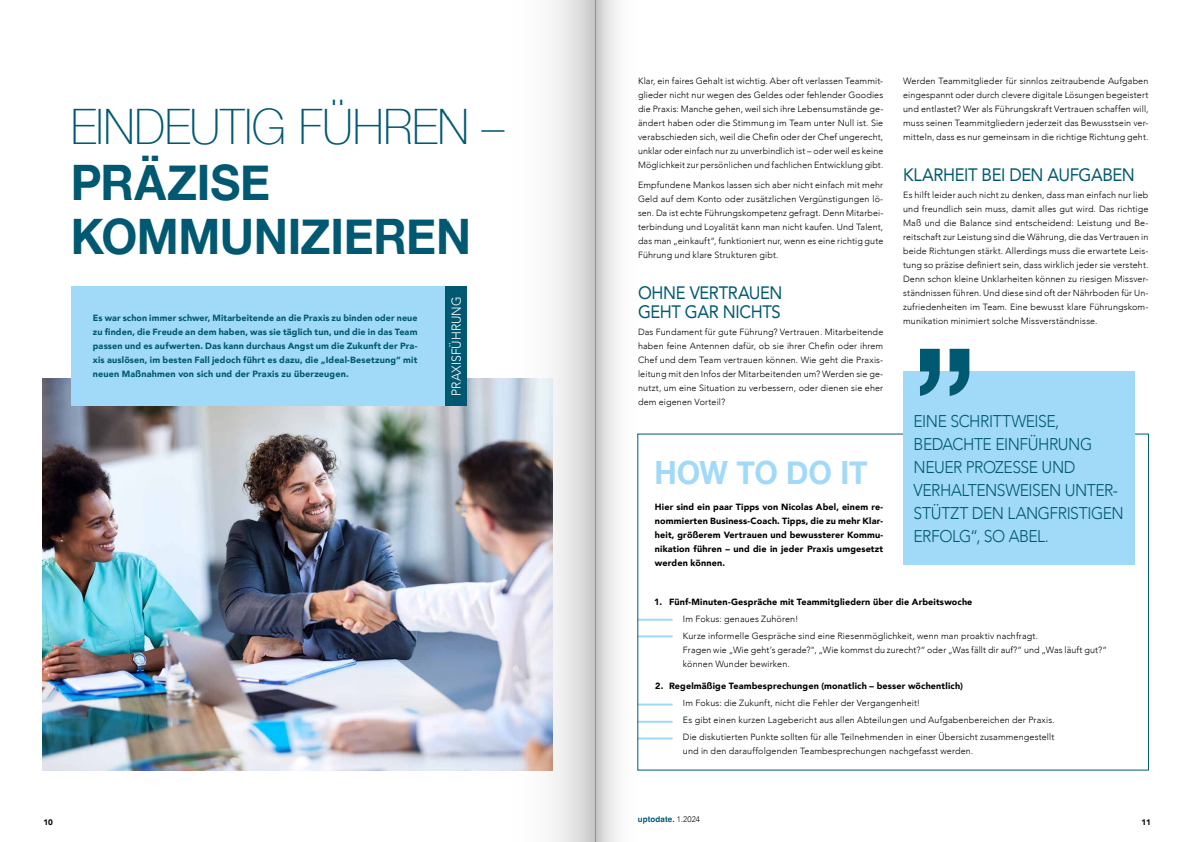
<style>
.page{position:relative;width:1191px;height:842px;background:#fff}
.page>*{position:absolute;margin:0;border:0;box-sizing:border-box;transform-origin:0 0}
.t1{font:700 48.9px/54px "Helvetica Neue";letter-spacing:-.01em;color:#005971;scale:.94 1}
.t2{font:100 48.9px "Helvetica Neue";letter-spacing:-.01em;color:#005971;scale:.94 1}
.t3{font:700 32px "Helvetica Neue";letter-spacing:-.01em;color:#a1daf8;scale:.94 1}
.t4{font:18px/19px "Avenir";letter-spacing:-.025em;color:#005971;scale:.92 1}
.t5{font:300 17px/23px "Avenir";letter-spacing:-.03em;color:#005971;scale:.92 1}
.t6{font:300 13px "Avenir";color:#fff;scale:.94 1}
.t7{font:300 9px/14px "Avenir";letter-spacing:.015em;color:#000;text-align:justify}
.t8{font:900 9px/14px "Avenir";letter-spacing:.015em;color:#000;text-align:justify}
.t9{font:900 9px/14px "Avenir";letter-spacing:.015em;color:#005971;text-align:justify}
.t10{font:700 8px "Helvetica";letter-spacing:.015em;color:#005971}
.t11{font:900 8px "Avenir";color:#000}
.s1{font-family:"Avenir";font-weight:300;color:#000}
</style>
<div class="page">
<img style="left:42px;top:378px;width:406px;height:392px">
<div style="left:444px;top:286px;width:23px;height:120px;background:#005971"></div>
<div style="left:71px;top:286px;width:373px;height:120px;background:#a1daf8"></div>
<hr style="left:637px;top:619px;width:35px;height:2px;background:#a1daf8">
<hr style="left:637px;top:635px;width:35px;height:2px;background:#a1daf8">
<hr style="left:637px;top:704px;width:35px;height:2px;background:#a1daf8">
<hr style="left:637px;top:721px;width:35px;height:2px;background:#a1daf8">
<hr style="left:637px;top:737px;width:35px;height:2px;background:#a1daf8">
<div style="left:903px;top:372px;width:232px;height:193px;background:#a1daf8"></div>
<svg style="left:920px;top:349px;width:49px;height:47px"></svg>
<svg style="left:595px;top:0;width:74px;height:842px"></svg>
<svg style="left:448px;top:0;width:147px;height:842px"></svg>
<h1 class="t2" style="left:71px;top:89px;width:463px">EINDEUTIG FÜHREN –</h1>
<h1 class="t1" style="left:71px;top:157px;width:426px">PRÄZISE<br>KOMMUNIZIEREN</h1>
<p class="t9" style="left:93px;top:311px;width:326px">Es war schon immer schwer, Mitarbeitende an die Praxis zu binden oder neue zu finden, die Freude an dem haben, was sie täglich tun, und die in das Team passen und es aufwerten. Das kann durchaus Angst um die Zukunft der Pra&shy;xis auslösen, im besten Fall jedoch führt es dazu, die „Ideal-Besetzung“ mit neuen Maßnahmen von sich und der Praxis zu überzeugen.</p>
<h3 class="t6" style="left:448px;top:396px;width:107px;rotate:-90deg">PRAXISFÜHRUNG</h3>
<p class="t11" style="left:43px;top:815px;width:11px">10</p>
<p class="t7" style="left:638px;top:74px;width:247px">Klar, ein faires Gehalt ist wichtig. Aber oft verlassen Teammit&shy;glieder nicht nur wegen des Geldes oder fehlender Goodies die Praxis: Manche gehen, weil sich ihre Lebensumstände ge&shy;ändert haben oder die Stimmung im Team unter Null ist. Sie verabschieden sich, weil die Chefin oder der Chef ungerecht, unklar oder einfach nur zu unverbindlich ist – oder weil es keine Möglichkeit zur persönlichen und fachlichen Entwicklung gibt.</p>
<p class="t7" style="left:638px;top:178px;width:247px">Empfundene Mankos lassen sich aber nicht einfach mit mehr Geld auf dem Konto oder zusätzlichen Vergünstigungen lö&shy;sen. Da ist echte Führungskompetenz gefragt. Denn Mitarbei&shy;terbindung und Loyalität kann man nicht kaufen. Und Talent, das man „einkauft“, funktioniert nur, wenn es eine richtig gute Führung und klare Strukturen gibt.</p>
<h3 class="t4" style="left:638px;top:282px;width:158px">OHNE VERTRAUEN<br>GEHT GAR NICHTS</h3>
<p class="t7" style="left:638px;top:324px;width:247px">Das Fundament für gute Führung? Vertrauen. Mitarbeitende haben feine Antennen dafür, ob sie ihrer Chefin oder ihrem Chef und dem Team vertrauen können. Wie geht die Praxis&shy;leitung mit den Infos der Mitarbeitenden um? Werden sie ge&shy;nutzt, um eine Situation zu verbessern, oder dienen sie eher dem eigenen Vorteil?</p>
<p class="t7" style="left:903px;top:74px;width:247px">Werden Teammitglieder für sinnlos zeitraubende Aufgaben eingespannt oder durch clevere digitale Lösungen begeistert und entlastet? Wer als Führungskraft Vertrauen schaffen will, muss seinen Teammitgliedern jederzeit das Bewusstsein ver&shy;mitteln, dass es nur gemeinsam in die richtige Richtung geht.</p>
<h3 class="t4" style="left:903px;top:165px;width:253px">KLARHEIT BEI DEN AUFGABEN</h3>
<p class="t7" style="left:903px;top:188px;width:247px">Es hilft leider auch nicht zu denken, dass man einfach nur lieb und freundlich sein muss, damit alles gut wird. Das richtige Maß und die Balance sind entscheidend: Leistung und Be&shy;reitschaft zur Leistung sind die Währung, die das Vertrauen in beide Richtungen stärkt. Allerdings muss die erwartete Leis&shy;tung so präzise definiert sein, dass wirklich jeder sie versteht.<br>Denn schon kleine Unklarheiten können zu riesigen Missver&shy;ständnissen führen. Und diese sind oft der Nährboden für Un&shy;zufriedenheiten im Team. Eine bewusst klare Führungskom&shy;munikation minimiert solche Missverständnisse.</p>
<h3 class="t5" style="left:913px;top:409px;width:230px">EINE SCHRITTWEISE,<br>BEDACHTE EINFÜHRUNG<br>NEUER PROZESSE UND<br>VERHALTENSWEISEN UNTER-<br>STÜTZT DEN LANGFRISTIGEN<br>ERFOLG“, SO ABEL.</h3>
<h2 class="t3" style="left:654px;top:448px;width:228px">HOW TO DO IT</h2>
<p class="t8" style="left:655px;top:499px;width:230px">Hier sind ein paar Tipps von Nicolas Abel, einem re&shy;nommierten Business-Coach. Tipps, die zu mehr Klar&shy;heit, größerem Vertrauen und bewussterer Kommu&shy;nikation führen – und die in jeder Praxis umgesetzt werden können.</p>
<p class="t8" style="left:654px;top:595px;width:320px">1. Fünf-Minuten-Gespräche mit Teammitgliedern über die Arbeitswoche</p>
<p class="t7" style="left:683px;top:610px;width:356px;line-height:16.8px">Im Fokus: genaues Zuhören!<br>Kurze informelle Gespräche sind eine Riesenmöglichkeit, wenn man proaktiv nachfragt.</p>
<p class="t7" style="left:683px;top:643px;width:425px">Fragen wie „Wie geht’s gerade?", „Wie kommst du zurecht?“ oder „Was fällt dir auf?“ und „Was läuft gut?“ können Wunder bewirken.</p>
<p class="t8" style="left:655px;top:679px;width:309px">2. Regelmäßige Teambesprechungen (monatlich – besser wöchentlich)</p>
<p class="t7" style="left:683px;top:695px;width:373px;line-height:16.8px;text-align:left">Im Fokus: die Zukunft, nicht die Fehler der Vergangenheit!<br>Es gibt einen kurzen Lagebericht aus allen Abteilungen und Aufgabenbereichen der Praxis.<br>Die diskutierten Punkte sollten für alle Teilnehmenden in einer Übersicht zusammengestellt</p>
<p class="t7" style="left:683px;top:744px;width:292px">und in den darauffolgenden Teambesprechungen nachgefasst werden.</p>
<p class="t10" style="left:638px;top:814px;width:64px">uptodate. <span class="s1">1.2024</span></p>
<p class="t11" style="left:1141px;top:815px;width:11px">11</p>
</div>
